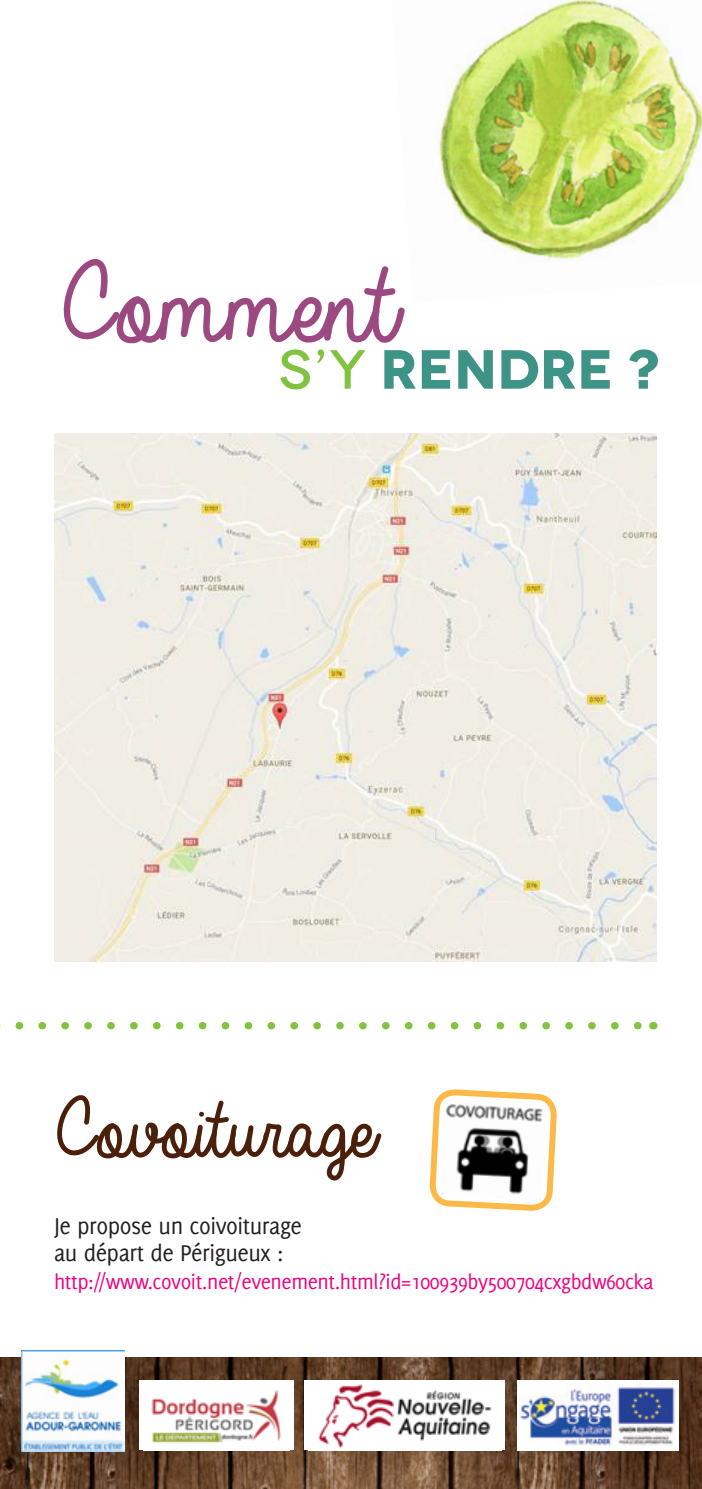
<style>
.page{position:relative;width:702px;height:1489px;background:#fff}
.page>*{position:absolute;margin:0;border:0;box-sizing:border-box;transform-origin:0 0}
.t1{font:120px "Always In My Heart";letter-spacing:.005em;color:#9b4980}
.t2{font:90px "Always In My Heart";color:#4b200a}
.t3{font:700 55px "Novecentowide";color:#3e9387}
.t4{font:25px "Delicious";letter-spacing:-.02em;color:#231f20}
.t5{font:22.5px "Delicious";letter-spacing:-.02em;color:#ed0280}
.s1{font-weight:500;color:#81c340}
</style>
<div class="page">
<img style="left:439px;top:0;width:263px;height:260px">
<img style="left:0;top:1357px;width:702px;height:131px">
<img style="left:54px;top:433px;width:602px;height:528px">
<div style="left:517px;top:1379px;width:161px;height:71px;background:#fff"></div>
<img style="left:519px;top:1383px;width:156px;height:63px">
<div style="left:304px;top:1380px;width:201px;height:69px;background:#fff"></div>
<img style="left:318px;top:1384px;width:173px;height:65px">
<div style="left:139px;top:1380px;width:154px;height:69px;background:#fff"></div>
<img style="left:151px;top:1390px;width:130px;height:53px">
<img style="left:21px;top:1350px;width:104px;height:101px">
<svg style="left:0;top:1022px;width:641px;height:7px"></svg>
<svg style="left:426px;top:887px;width:134px;height:525px"></svg>
<p class="t1" style="left:40px;top:240px;width:336px">Comment</p>
<p class="t3" style="left:279px;top:335px;width:382px"><span class="s1">s’y</span> RENDRE ?</p>
<p class="t2" style="left:39px;top:1080px;width:320px">Covoiturage</p>
<p class="t4" style="left:54px;top:1211px;width:249px">Je propose un coivoiturage</p>
<p class="t4" style="left:54px;top:1238px;width:231px">au départ de Périgueux :</p>
<p class="t5" style="left:54px;top:1268px;width:601px">http://www.covoit.net/evenement.html?id=100939by500704cxgbdw60cka</p>
</div>
